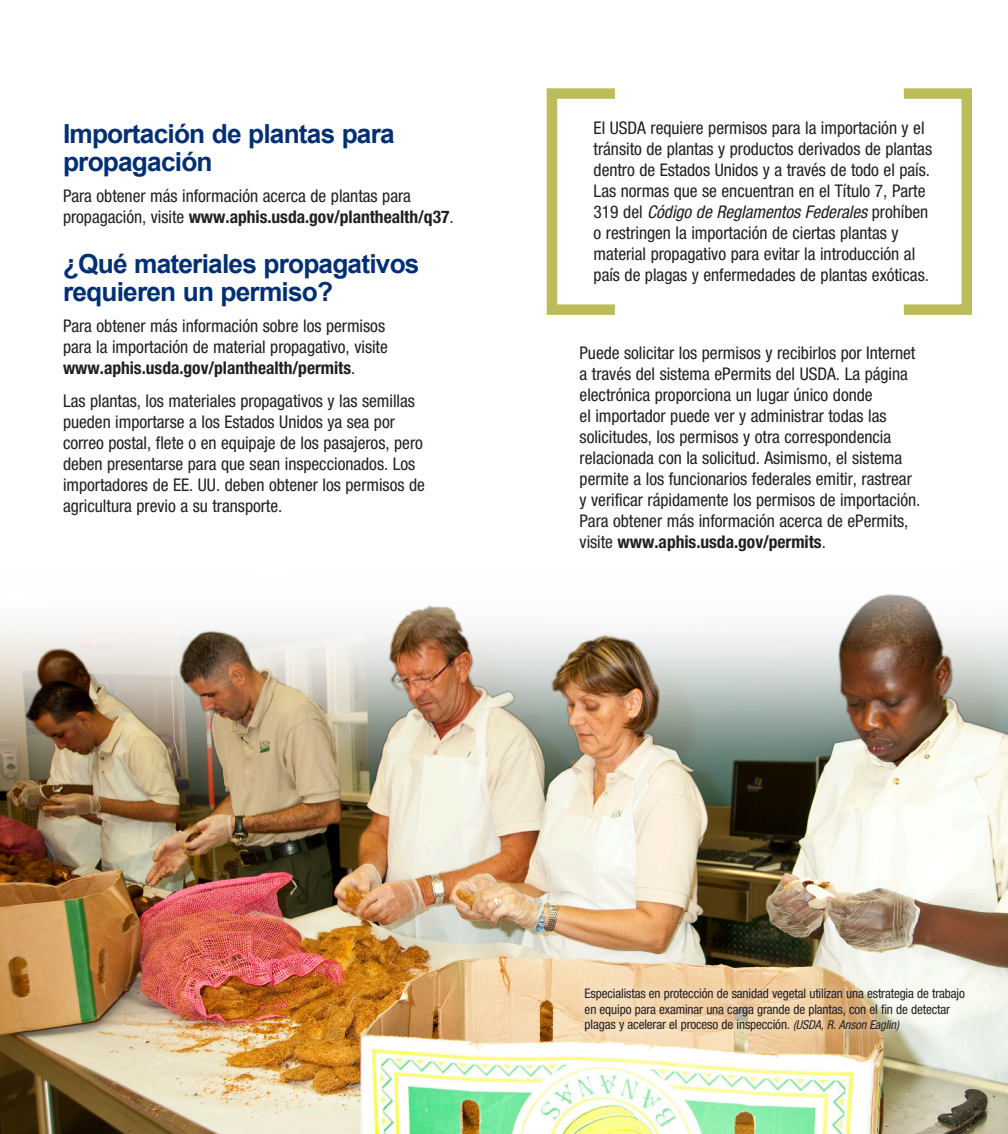
<style>
.page{position:relative;width:1008px;height:1134px;background:#fff}
.page>*{position:absolute;margin:0;border:0;box-sizing:border-box;transform-origin:0 0}
.Subhead{font:700 26.25px/28px "Arial";letter-spacing:-.03em;color:#002f73}
.Paragraphs{font:condensed 17.5px/21px "Helvetica Neue LT Std";color:#231f20}
.CUTLINES{font:condensed 13.12px/15.8px "Helvetica Neue LT Std";letter-spacing:-.01em;color:#231f20}
.s1{font-weight:700}
.s2{font-style:italic}
.s3{font-style:italic;font-size:12.25px}
</style>
<div class="page">
<img style="left:0;top:594px;width:1008px;height:540px">
<div style="left:574px;top:978px;width:401px;height:65px;background:#fff;opacity:.75"></div>
<div style="left:547px;top:88px;width:73px;height:227px;border:10px solid #babd5a"></div>
<div style="left:899px;top:88px;width:73px;height:227px;border:10px solid #babd5a"></div>
<p class="Subhead" style="left:63px;top:120px;width:333px">Importación de plantas para propagación</p>
<p class="Paragraphs" style="left:63px;top:185px;width:392px">Para obtener más información acerca de plantas para propagación, visite <span class="s1">www.aphis.usda.gov/planthealth/q37</span>.</p>
<p class="Subhead" style="left:63px;top:250px;width:358px">¿Qué materiales propagativos requieren un permiso?</p>
<p class="Paragraphs" style="left:63px;top:315px;width:326px">Para obtener más información sobre los permisos para la importación de material propagativo, visite <span class="s1">www.aphis.usda.gov/planthealth/permits</span>.</p>
<p class="Paragraphs" style="left:63px;top:391px;width:363px">Las plantas, los materiales propagativos y las semillas pueden importarse a los Estados Unidos ya sea por correo postal, flete o en equipaje de los pasajeros, pero deben presentarse para que sean inspeccionados. Los importadores de EE. UU. deben obtener los permisos de agricultura previo a su transporte.</p>
<p class="Paragraphs" style="left:594px;top:117px;width:340px">El USDA requiere permisos para la importación y el tránsito de plantas y productos derivados de plantas dentro de Estados Unidos y a través de todo el país.<br>Las normas que se encuentran en el Título 7, Parte 319 del <span class="s2">Código de Reglamentos Federales</span> prohíben o restringen la importación de ciertas plantas y material propagativo para evitar la introducción al país de plagas y enfermedades de plantas exóticas.</p>
<p class="Paragraphs" style="left:580px;top:342px;width:342px">Puede solicitar los permisos y recibirlos por Internet a través del sistema ePermits del USDA. La página electrónica proporciona un lugar único donde<br>el importador puede ver y administrar todas las solicitudes, los permisos y otra correspondencia relacionada con la solicitud. Asimismo, el sistema permite a los funcionarios federales emitir, rastrear y verificar rápidamente los permisos de importación.<br>Para obtener más información acerca de ePermits, visite <span class="s1">www.aphis.usda.gov/permits</span>.</p>
<p class="CUTLINES" style="left:585px;top:985px;width:382px">Especialistas en protección de sanidad vegetal utilizan una estrategia de trabajo en equipo para examinar una carga grande de plantas, con el fin de detectar plagas y acelerar el proceso de inspección. <span class="s3">(USDA, R. Anson Eaglin)</span></p>
</div>
